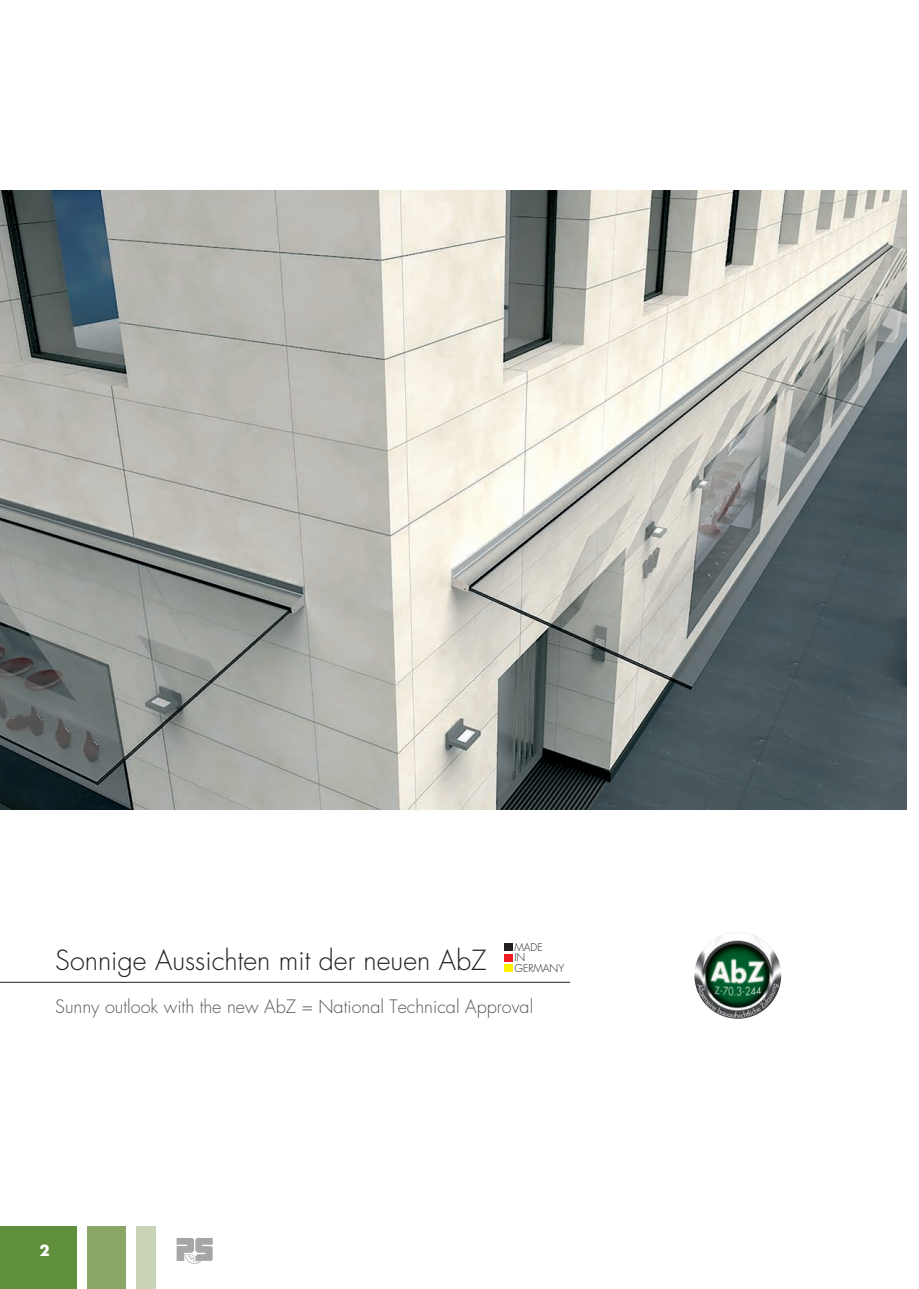
<style>
.page{position:relative;width:919px;height:1289px;background:#fff}
.page>*{position:absolute;margin:0;border:0;box-sizing:border-box;transform-origin:0 0}
.t1{font:300 27px "Futura";color:#231f20}
.t2{font:300 18px "Futura";color:#57585a}
.t3{font:700 15px "Futura";color:#fff}
.t4{font:300 10.5px/10.8px "Futura";color:#231f20}
</style>
<div class="page">
<div style="left:0;top:1226px;width:77px;height:62px;background:#608f3c"></div>
<div style="left:87px;top:1226px;width:38px;height:62px;background:#8ba768"></div>
<div style="left:136px;top:1226px;width:19px;height:62px;background:#c9d4b6"></div>
<img style="left:694px;top:931px;width:87px;height:87px;border-radius:43px">
<img style="left:0;top:190px;width:906px;height:619px">
<div style="left:503px;top:942px;width:9px;height:8px;background:#231f20"></div>
<div style="left:503px;top:953px;width:9px;height:8px;background:#ee1d23"></div>
<div style="left:503px;top:964px;width:9px;height:8px;background:#fff101"></div>
<svg style="left:176px;top:1238px;width:37px;height:25px"></svg>
<hr style="left:0;top:981px;width:570px;height:1px;background:#231f20">
<p class="t4" style="left:514px;top:941px;width:30px">MADE<br>IN</p>
<p class="t1" style="left:55px;top:942px;width:432px">Sonnige Aussichten mit der neuen AbZ</p>
<p class="t4" style="left:514px;top:963px;width:51px">GERMANY</p>
<p class="t2" style="left:55px;top:994px;width:479px">Sunny outlook with the new AbZ = National Technical Approval</p>
<p class="t3" style="left:40px;top:1239px;width:12px">2</p>
</div>
